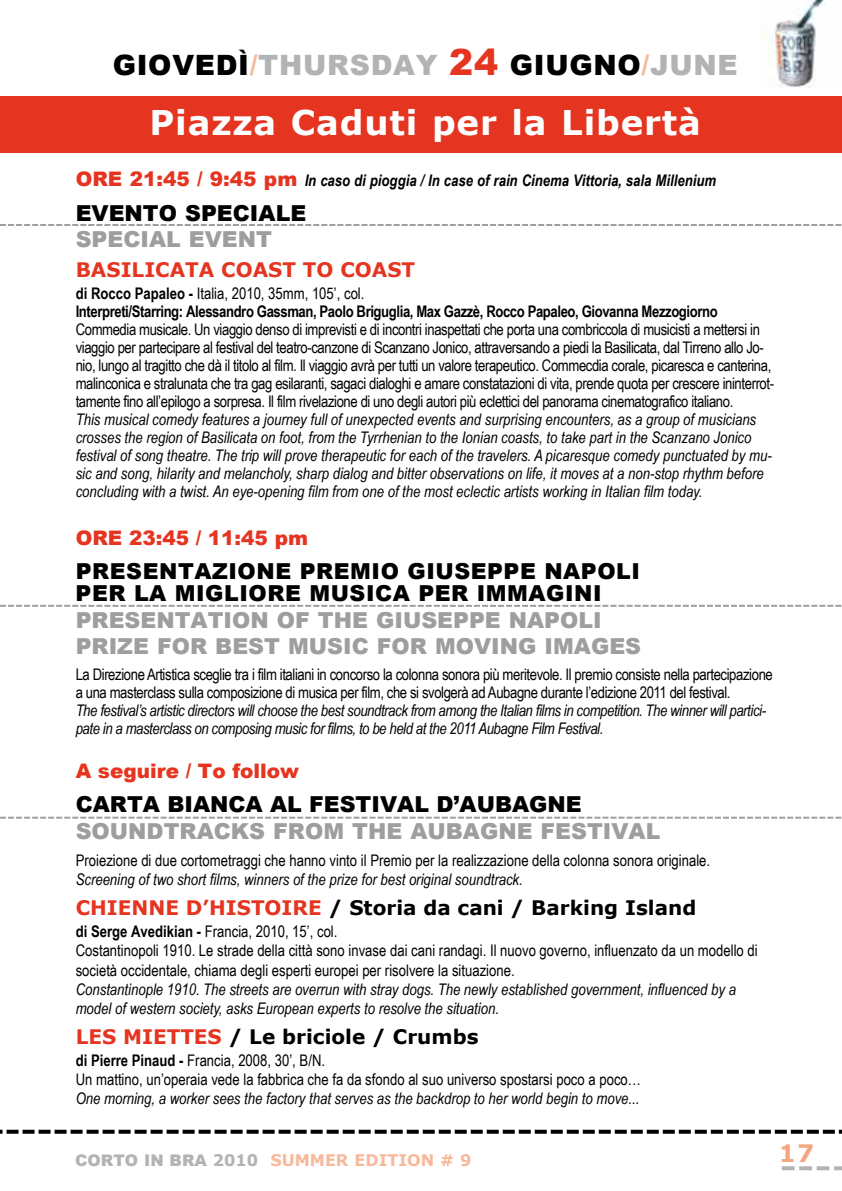
<style>
.page{position:relative;width:842px;height:1191px;background:#fff}
.page>*{position:absolute;margin:0;border:0;box-sizing:border-box;transform-origin:0 0}
.t1{font:700 34px "Verdana";letter-spacing:.025em;color:#fff}
.t2{font:900 28px "Arial";letter-spacing:.025em;color:#000}
.t3{font:900 28px "Arial";color:#b1b3b4}
.t4{font:700 24px "Verdana";color:#f4a582}
.t5{font:900 22px "Arial";color:#9c9e9f}
.t6{font:900 22px/22px "Arial";letter-spacing:.025em;color:#000}
.t7{font:700 20px "Verdana";color:#000}
.t8{font:900 20px "Arial";color:#e53520}
.t9{font:700 20px "Verdana";color:#e53520}
.t10{font:italic 16px/18px "Arial Narrow";color:#000}
.t11{font:16px/18px "Arial Narrow";letter-spacing:-.025em;color:#000}
.t12{font:16px/19.2px "Arial Narrow";color:#000}
.t13{font:italic 16px/18px "Arial Narrow";letter-spacing:-.025em;color:#000}
.t14{font:700 16px/18px "Arial Narrow";letter-spacing:-.025em;color:#000}
.t15{font:italic 700 16px "Arial Narrow";color:#000}
.t16{font:700 16px "Verdana";color:#f7b89b}
.s1{color:#000}
.s2{color:#f7b89b}
.s3{font-size:36px;color:#e53520}
.s4{color:#b1b3b4}
.s5{font-family:"Arial";font-weight:900;font-style:normal;font-size:20px;color:#e53520}
.s6{font-weight:400}
.s7{color:#e53520}
.s8{font-weight:700}
.s9{font-family:"Arial";font-weight:900;color:#b1b3b4}
</style>
<div class="page">
<div style="left:0;top:96px;width:842px;height:57px;background:#e53520"></div>
<svg style="left:782px;top:1166px;width:60px;height:4px"></svg>
<img style="left:760px;top:0;width:66px;height:88px">
<svg style="left:0;top:224px;width:842px;height:2px"></svg>
<svg style="left:0;top:605px;width:842px;height:2px"></svg>
<svg style="left:0;top:816px;width:842px;height:2px"></svg>
<svg style="left:0;top:1129px;width:842px;height:4px"></svg>
<h2 class="t2" style="left:113px;top:44px;width:45px">GIOVED</h2>
<h2 class="t3" style="left:238px;top:44px;width:155px"><span class="s1">Ì</span><span class="s2">/</span>THURSDAY</h2>
<h2 class="t2" style="left:449px;top:44px;width:290px"><span class="s3">24</span> GIUGNO<span class="s2">/</span><span class="s4">JUNE</span></h2>
<h1 class="t1" style="left:150px;top:101px;width:553px">Piazza Caduti per la Libertà</h1>
<p class="t15" style="left:76px;top:169px;width:642px"><span class="s5">ORE 21:45 / 9:45 PM</span> In caso di pioggia / In case of rain Cinema Vittoria, sala Millenium</p>
<h3 class="t6" style="left:76px;top:201px;width:18px">EVENTO</h3>
<h3 class="t6" style="left:185px;top:201px;width:48px">SPECIALE</h3>
<h3 class="t5" style="left:76px;top:223px;width:47px">SPECIAL</h3>
<h3 class="t5" style="left:189px;top:223px;width:18px">EVENT</h3>
<p class="t9" style="left:76px;top:257px;width:341px">BASILICATA COAST TO COAST</p>
<p class="t14" style="left:76px;top:284px;width:643px">di Rocco Papaleo - <span class="s6">Italia, 2010, 35mm, 105’, col.<br></span>Interpreti/Starring: Alessandro Gassman, Paolo Briguglia, Max Gazzè, Rocco Papaleo, Giovanna Mezzogiorno</p>
<p class="t11" style="left:76px;top:320px;width:700px">Commedia musicale. Un viaggio denso di imprevisti e di incontri inaspettati che porta una combriccola di musicisti a mettersi in viaggio per partecipare al festival del teatro-canzone di Scanzano Jonico, attraversando a piedi la Basilicata, dal Tirreno allo Jo&shy;nio, lungo al tragitto che dà il titolo al film. Il viaggio avrà per tutti un valore terapeutico. Commecdia corale, picaresca e canterina, malinconica e stralunata che tra gag esilaranti, sagaci dialoghi e amare constatazioni di vita, prende quota per crescere ininterrot&shy;tamente fino all’epilogo a sorpresa. Il film rivelazione di uno degli autori più eclettici del panorama cinematografico italiano.</p>
<p class="t10" style="left:76px;top:410px;width:698px">This musical comedy features a journey full of unexpected events and surprising encounters, as a group of musicians crosses the region of Basilicata on foot, from the Tyrrhenian to the Ionian coasts, to take part in the Scanzano Jonico festival of song theatre. The trip will prove therapeutic for each of the travelers. A picaresque comedy punctuated by mu&shy;sic and song, hilarity and melancholy, sharp dialog and bitter observations on life, it moves at a non-stop rhythm before concluding with a twist. An eye-opening film from one of the most eclectic artists working in Italian film today.</p>
<p class="t8" style="left:76px;top:524px;width:16px">ORE</p>
<p class="t8" style="left:129px;top:524px;width:180px">23:45 / 11:45 PM</p>
<h3 class="t6" style="left:76px;top:560px;width:536px">PRESENTAZIONE PREMIO GIUSEPPE NAPOLI<br>PER LA MIGLIORE MUSICA PER IMMAGINI</h3>
<h3 class="t5" style="left:76px;top:604px;width:82px">PRESENTATION</h3>
<h3 class="t5" style="left:277px;top:604px;width:298px">OF THE GIUSEPPE NAPOLI</h3>
<h3 class="t5" style="left:76px;top:630px;width:31px">PRIZE</h3>
<h3 class="t5" style="left:157px;top:630px;width:315px">FOR BEST MUSIC FOR MOVIN</h3>
<h3 class="t5" style="left:518px;top:630px;width:124px">G I MAGES</h3>
<p class="t11" style="left:76px;top:665px;width:699px">La Direzione Artistica sceglie tra i film italiani in concorso la colonna sonora più meritevole. Il premio consiste nella partecipazione a una masterclass sulla composizione di musica per film, che si svolgerà ad Aubagne durante l’edizione 2011 del festival.</p>
<p class="t13" style="left:76px;top:701px;width:692px">The festival’s artistic directors will choose the best soundtrack from among the Italian films in competition. The winner will partici&shy;pate in a masterclass on composing music for films, to be held at the 2011 Aubagne Film Festival.</p>
<p class="t8" style="left:76px;top:756px;width:225px">A SEGUIRE / TO FOLLOW</p>
<h3 class="t6" style="left:76px;top:792px;width:18px">CARTA</h3>
<h3 class="t6" style="left:167px;top:792px;width:17px">BIANCA</h3>
<h3 class="t6" style="left:270px;top:792px;width:102px">AL FESTIVAL</h3>
<h3 class="t6" style="left:436px;top:792px;width:42px">D’AUBA</h3>
<h3 class="t6" style="left:529px;top:792px;width:36px">GNE</h3>
<h3 class="t5" style="left:76px;top:815px;width:35px">SOUNDTRAC</h3>
<h3 class="t5" style="left:231px;top:815px;width:198px">KS FROM THE AUBA</h3>
<h3 class="t5" style="left:480px;top:815px;width:123px">GNE FESTIVAL</h3>
<p class="t12" style="left:76px;top:850px;width:636px">Proiezione di due cortometraggi che hanno vinto il Premio per la realizzazione della colonna sonora originale.</p>
<p class="t10" style="left:76px;top:870px;width:449px">Screening of two short films, winners of the prize for best original soundtrack.</p>
<p class="t7" style="left:76px;top:895px;width:622px"><span class="s7">CHIENNE D’H ISTOIRE</span> / Storia da cani / Barking Island</p>
<p class="t12" style="left:76px;top:921px;width:683px"><span class="s8">di Serge Avedikian -</span> Francia, 2010, 15’, col.<br>Costantinopoli 1910. Le strade della città sono invase dai cani randagi. Il nuovo governo, influenzato da un modello di società occidentale, chiama degli esperti europei per risolvere la situazione.</p>
<p class="t10" style="left:76px;top:979px;width:662px;line-height:19.2px">Constantinople 1910. The streets are overrun with stray dogs. The newly established government, influenced by a model of western society, asks European experts to resolve the situation.</p>
<p class="t7" style="left:76px;top:1024px;width:404px"><span class="s7">LES MIETTES</span> / Le briciole / Crumbs</p>
<p class="t12" style="left:76px;top:1050px;width:567px"><span class="s8">di Pierre Pinaud -</span> Francia, 2008, 30’, B/N.<br>Un mattino, un’operaia vede la fabbrica che fa da sfondo al suo universo spostarsi poco a poco…</p>
<p class="t10" style="left:76px;top:1089px;width:565px">One morning, a worker sees the factory that serves as the backdrop to her world begin to move...</p>
<p class="t16" style="left:75px;top:1150px;width:398px"><span class="s9">CORTO IN BRA</span> <span class="s4">2010</span> SUMMER EDITION # 9</p>
<h3 class="t4" style="left:779px;top:1138px;width:37px">17</h3>
</div>
